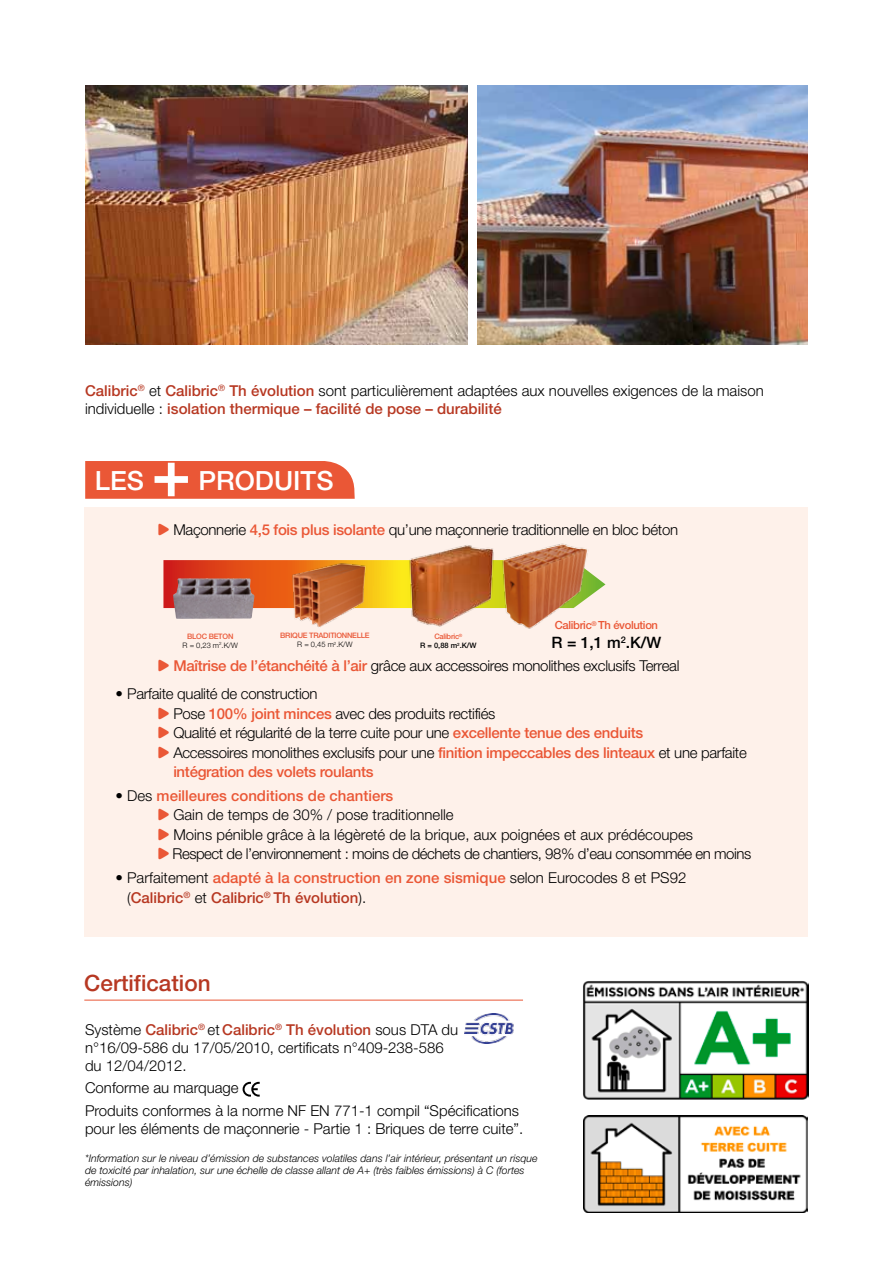
<style>
.page{position:relative;width:893px;height:1263px;background:#fff}
.page>*{position:absolute;margin:0;border:0;box-sizing:border-box;transform-origin:0 0}
.t1{font:500 66.3px "Helvetica Neue";color:#fff}
.t2{font:500 26.55px "Helvetica Neue";color:#fff}
.t3{font:500 22.5px "Helvetica Neue";color:#b73822}
.t4{font:500 15.75px "Helvetica Neue";color:#000}
.t5{font:300 15px/18px "Helvetica Neue";color:#000}
.t6{font:300 15px/19.5px "Helvetica Neue";letter-spacing:-.02em;color:#000}
.t7{font:500 15px "Helvetica Neue";letter-spacing:-.02em;color:#ea5736}
.t8{font:500 11.25px "Helvetica Neue";letter-spacing:-.03em;color:#ea5736}
.t9{font:italic 300 10.5px/12px "Helvetica Neue";color:#000}
.t10{font:500 7.5px/9px "Helvetica Neue";letter-spacing:-.03em;color:#ea5736;text-align:center}
.t11{font:300 7.5px/9px "Helvetica Neue";color:#000;text-align:center}
.t12{font:500 7.5px/9px "Helvetica Neue";letter-spacing:-.03em;color:#000;text-align:center}
.s1{font-weight:500;color:#b73822}
.s2{font-family:"Distro Bats";font-weight:400;color:#ea5736}
.s3{font-weight:500;color:#ea5736}
.s4{font-weight:300;color:#000}
.s5{color:#ea5736}
</style>
<div class="page">
<hr style="left:84px;top:1000px;width:439px;height:1px;background:#ea5736">
<img style="left:465px;top:1014px;width:49px;height:29px">
<svg style="left:242px;top:1081px;width:18px;height:16px"></svg>
<svg style="left:243px;top:1082px;width:17px;height:14px"></svg>
<div style="left:85px;top:461px;width:270px;height:38px;background:#ea5736"></div>
<div style="left:85px;top:507px;width:723px;height:429px;background:#fef1ea"></div>
<svg style="left:163px;top:560px;width:442px;height:48px;background:#e77625"></svg>
<img style="left:501px;top:543px;width:96px;height:86px">
<img style="left:403px;top:545px;width:98px;height:82px">
<img style="left:173px;top:578px;width:82px;height:41px">
<img style="left:290px;top:560px;width:88px;height:67px">
<img style="left:85px;top:85px;width:383px;height:259px">
<img style="left:477px;top:85px;width:330px;height:259px">
<img style="left:583px;top:981px;width:226px;height:119px">
<img style="left:584px;top:1115px;width:224px;height:98px">
<p class="t5" style="left:85px;top:381px;width:680px"><span class="s1">Calibric</span><sup>®</sup> et <span class="s1">Calibric</span><sup>®</sup> <span class="s1">Th évolution</span> sont particulièrement adaptées aux nouvelles exigences de la maison individuelle : <span class="s1">isolation thermique – facilité de pose – durabilité</span></p>
<h2 class="t2" style="left:95px;top:464px;width:32px">Les</h2>
<h1 class="t1" style="left:151px;top:433px;width:41px">+</h1>
<h2 class="t2" style="left:198px;top:464px;width:36px">Produits</h2>
<p class="t6" style="left:158px;top:520px;width:522px"><span class="s2">,</span> Maçonnerie <span class="s3">4,5 fois plus isolante</span> qu’une maçonnerie traditionnelle en bloc béton</p>
<p class="t11" style="left:183px;top:631px;width:57px"><span class="s3">BLOC BETON<br></span>R = 0,23 m<sup>2</sup>.K/W</p>
<p class="t10" style="left:280px;top:631px;width:91px">BRIQUE TRADITIONNELLE<br><span class="s4">R = 0,45 m</span><sup>2</sup><span class="s4">.K/W</span></p>
<p class="t12" style="left:420px;top:632px;width:58px"><span class="s5">Calibric</span><sup>®<br></sup>R = 0,88 m<sup>2</sup>.K/W</p>
<p class="t8" style="left:555px;top:619px;width:105px">Calibric<sup>®</sup> Th évolution</p>
<p class="t4" style="left:552px;top:633px;width:111px">R = 1,1 m<sup>2</sup>.K/W</p>
<p class="t6" style="left:158px;top:656px;width:523px"><span class="s2">,</span> <span class="s3">Maîtrise de l’étanchéité à l’air</span> grâce aux accessoires monolithes exclusifs Terreal</p>
<p class="t6" style="left:116px;top:684px;width:204px">• Parfaite qualité de construction</p>
<p class="t6" style="left:158px;top:703px;width:339px"><span class="s2">,</span> Pose <span class="s3">100% joint minces</span> avec des produits rectifiés</p>
<p class="t6" style="left:158px;top:723px;width:487px"><span class="s2">,</span> Qualité et régularité de la terre cuite pour une <span class="s3">excellente tenue des enduits</span></p>
<p class="t6" style="left:158px;top:742px;width:590px"><span class="s2">,</span> Accessoires monolithes exclusifs pour une <span class="s3">finition impeccables des linteaux</span> et une parfaite</p>
<p class="t7" style="left:173px;top:763px;width:202px">intégration des volets roulants</p>
<p class="t5" style="left:158px;top:785px;width:595px;line-height:19.5px;text-indent:-43px">• Des <span class="s3">meilleures conditions de chantiers<br></span><span class="s2">,</span> Gain de temps de 30% / pose traditionnelle<br><span class="s2">,</span> Moins pénible grâce à la légèreté de la brique, aux poignées et aux prédécoupes<br><span class="s2">,</span> Respect de l’environnement : moins de déchets de chantiers, 98% d’eau consommée en moins</p>
<p class="t6" style="left:127px;top:868px;width:561px;text-indent:-12px">• Parfaitement <span class="s3">adapté à la construction en zone sismique</span> selon Eurocodes 8 et PS92 (<span class="s1">Calibric</span><sup>®</sup> et <span class="s1">Calibric</span><sup>®</sup> <span class="s1">Th évolution</span>).</p>
<h3 class="t3" style="left:84px;top:970px;width:128px">Certification</h3>
<p class="t5" style="left:85px;top:1020px;width:375px">Système <span class="s1">Calibric</span><sup>®</sup> et <span class="s1">Calibric</span><sup>®</sup> <span class="s1">Th évolution</span> sous DTA du n°16/09-586 du 17/05/2010, certificats n°409-238-586 du 12/04/2012.</p>
<p class="t5" style="left:85px;top:1076px;width:436px;line-height:22.2px">Conforme au marquage<br>Produits conformes à la norme NF EN 771-1 compil “Spécifications</p>
<p class="t5" style="left:85px;top:1119px;width:440px">pour les éléments de maçonnerie - Partie 1 : Briques de terre cuite”.</p>
<p class="t9" style="left:85px;top:1152px;width:454px">*Information sur le niveau d’émission de substances volatiles dans l’air intérieur, présentant un risque de toxicité par inhalation, sur une échelle de classe allant de A+ (très faibles émissions) à C (fortes émissions)</p>
</div>
